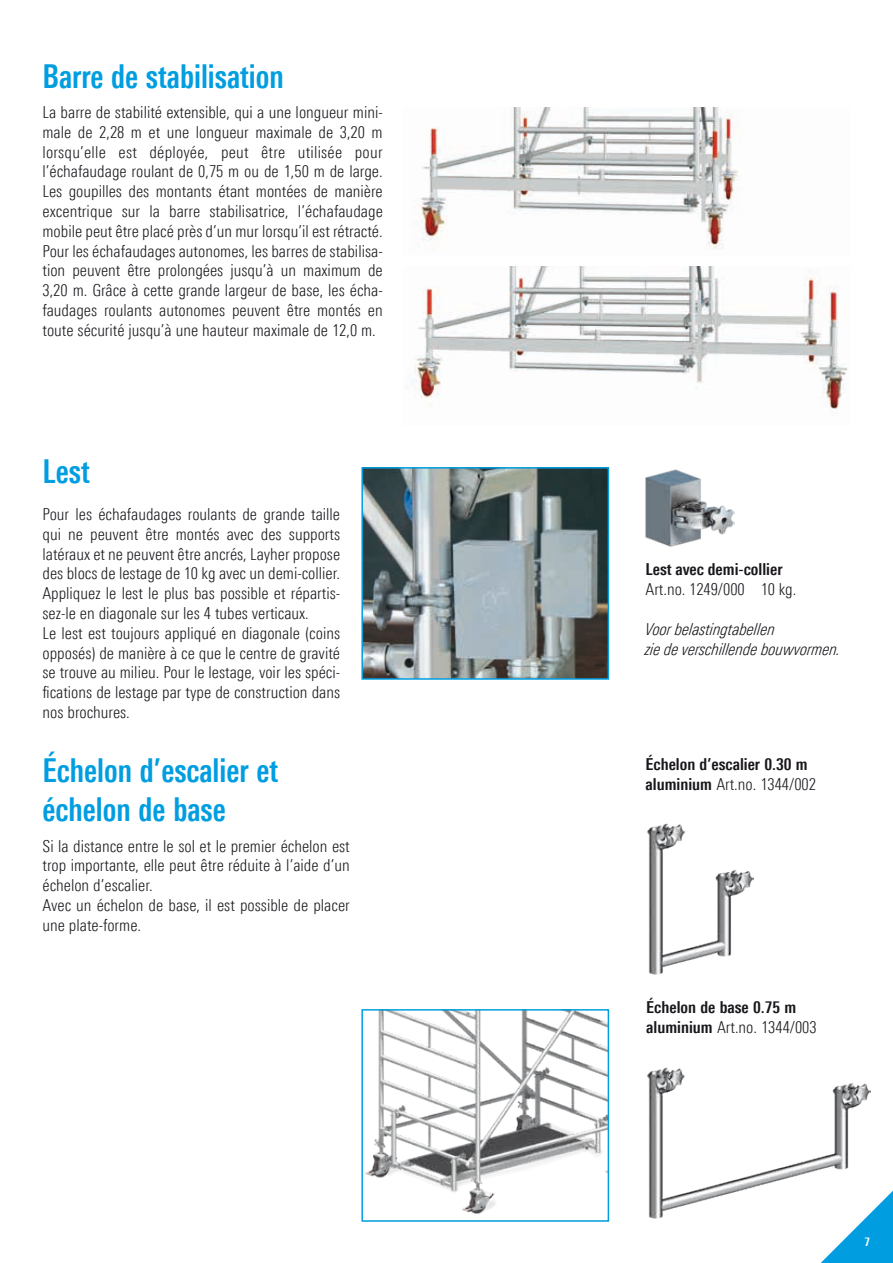
<style>
.page{position:relative;width:893px;height:1263px;background:#fff}
.page>*{position:absolute;margin:0;border:0;box-sizing:border-box;transform-origin:0 0}
.t1{font:700 33px/39.6px "Linotype Univers 620 Cn";color:#009ee0;scale:.9 1}
.t2{font:300 16.5px/19.8px "Linotype Univers 320 Cn";color:#1a171c}
.t3{font:700 16.5px "Linotype Univers 620 Cn";color:#1a171c}
.t4{font:16.5px/19.8px "Linotype Univers 321 Cn Lt It";color:#1a171c}
.t5{font:700 12px "Linotype Univers 620 Cn";color:#fff}
.s1{font-family:"Linotype Univers 620 Cn";font-weight:700}
</style>
<div class="page">
<svg style="left:821px;top:1191px;width:72px;height:72px"></svg>
<img style="left:421px;top:107px;width:318px;height:142px">
<img style="left:406px;top:266px;width:441px;height:143px">
<img style="left:647px;top:823px;width:106px;height:152px">
<img style="left:647px;top:1067px;width:224px;height:151px">
<img style="left:365px;top:1012px;width:241px;height:202px">
<div style="left:361px;top:1009px;width:248px;height:213px;border:2px solid #009ee0"></div>
<img style="left:364px;top:470px;width:242px;height:207px">
<div style="left:361px;top:467px;width:248px;height:213px;border:2px solid #009ee0"></div>
<img style="left:646px;top:469px;width:88px;height:78px">
<h1 class="t1" style="left:43px;top:56px;width:270px">Barre de stabilisation</h1>
<p class="t2" style="left:43px;top:102px;width:342px;text-align:justify">La barre de stabilité extensible, qui a une longueur mini&shy;male de 2,28 m et une longueur maximale de 3,20 m lorsqu’elle est déployée, peut être utilisée pour l’échafaudage roulant de 0,75 m ou de 1,50 m de large.<br>Les goupilles des montants étant montées de manière excentrique sur la barre stabilisatrice, l’échafaudage mobile peut être placé près d’un mur lorsqu’il est rétracté.<br>Pour les échafaudages autonomes, les barres de stabilisa&shy;tion peuvent être prolongées jusqu’à un maximum de 3,20 m. Grâce à cette grande largeur de base, les écha&shy;faudages roulants autonomes peuvent être montés en toute sécurité jusqu’à une hauteur maximale de 12,0 m.</p>
<h1 class="t1" style="left:43px;top:451px;width:54px">Lest</h1>
<p class="t2" style="left:43px;top:504px;width:299px">Pour les échafaudages roulants de grande taille qui ne peuvent être montés avec des supports latéraux et ne peuvent être ancrés, Layher propose des blocs de lestage de 10 kg avec un demi-collier.<br>Appliquez le lest le plus bas possible et répartis&shy;sez-le en diagonale sur les 4 tubes verticaux.<br>Le lest est toujours appliqué en diagonale (coins opposés) de manière à ce que le centre de gravité se trouve au milieu. Pour le lestage, voir les spéci&shy;fications de lestage par type de construction dans nos brochures.</p>
<h1 class="t1" style="left:43px;top:750px;width:263px">Échelon d’escalier et échelon de base</h1>
<p class="t2" style="left:43px;top:836px;width:309px">Si la distance entre le sol et le premier échelon est trop importante, elle peut être réduite à l’aide d’un échelon d’escalier.<br>Avec un échelon de base, il est possible de placer une plate-forme.</p>
<p class="t3" style="left:645px;top:560px;width:138px">Lest avec demi-collier</p>
<p class="t2" style="left:645px;top:579px;width:152px">Art.no. 1249/000 10 kg.</p>
<p class="t4" style="left:645px;top:619px;width:197px">Voor belastingtabellen<br>zie de verschillende bouwvormen.</p>
<p class="t3" style="left:645px;top:754px;width:164px">Échelon d’escalier 0.30 m</p>
<p class="t2" style="left:645px;top:774px;width:172px"><span class="s1">aluminium</span> Art.no. 1344/002</p>
<p class="t3" style="left:646px;top:998px;width:152px">Échelon de base 0.75 m</p>
<p class="t2" style="left:646px;top:1017px;width:172px"><span class="s1">aluminium</span> Art.no. 1344/003</p>
<p class="t5" style="left:865px;top:1235px;width:7px">7</p>
</div>
